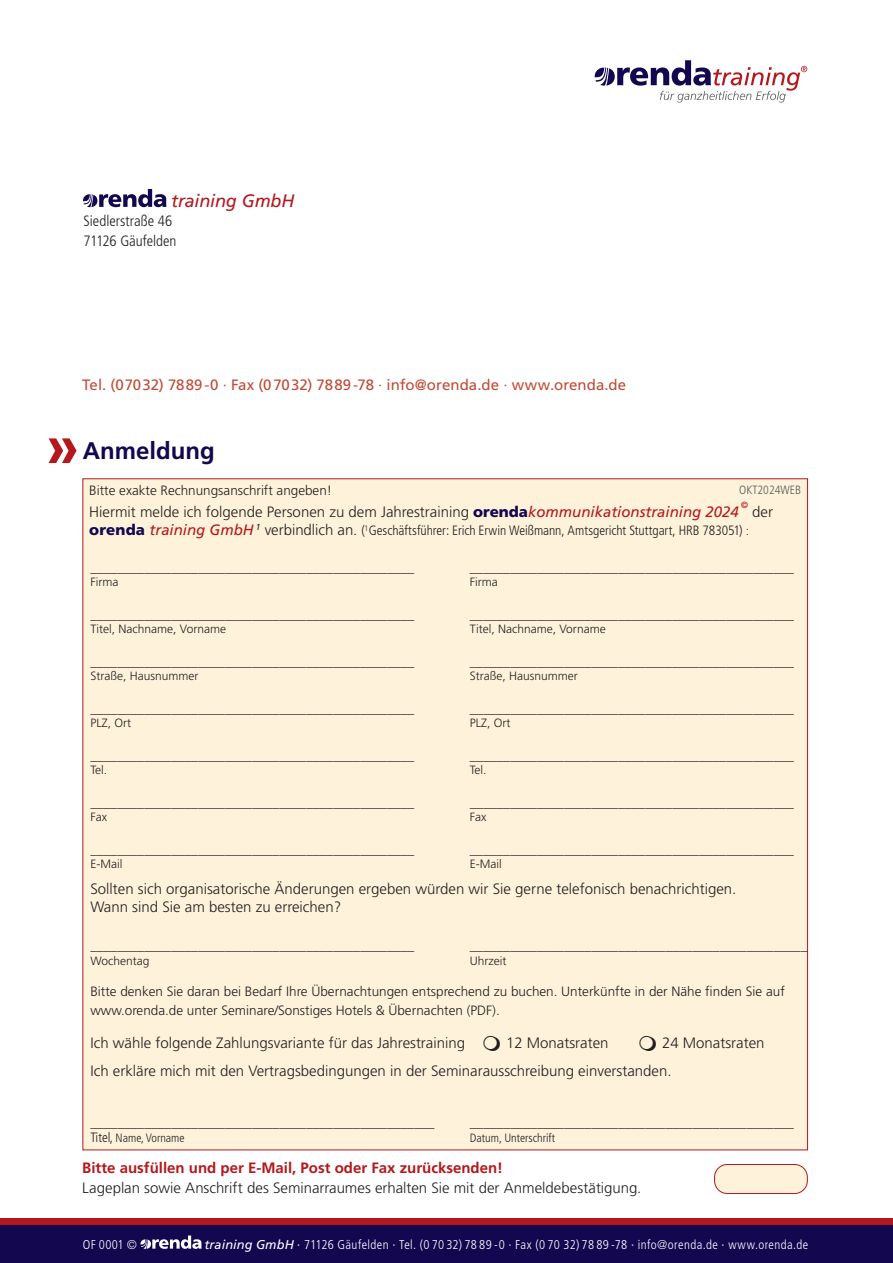
<style>
.page{position:relative;width:893px;height:1263px;background:#fff}
.page>*{position:absolute;margin:0;border:0;box-sizing:border-box;transform-origin:0 0}
.t1{font:700 60px "Frutiger LT Pro";color:#b4181d}
.t2{font:700 24px "Frutiger LT Pro";color:#130850}
.t3{font:italic 18px "Frutiger LT Pro";letter-spacing:-.01em;color:#b4181d}
.t4{font:300 15px/18px "Frutiger LT Pro";color:#231f20}
.t5{font:15px "Frutiger LT Pro";letter-spacing:.005em;color:#c14b36}
.t6{font:700 15px "Frutiger LT Pro";color:#b4181d}
.t7{font:300 condensed 15px/19.5px "Frutiger LT Pro";color:#231f20}
.t8{font:300 13.5px/19.5px "Frutiger LT Pro";color:#231f20}
.t9{font:300 condensed 13.5px "Frutiger LT Pro";letter-spacing:-.005em;color:#231f20}
.t10{font:300 condensed 12.75px "Frutiger LT Pro";letter-spacing:.03em;color:#fff}
.t11{font:300 12px "Frutiger LT Pro";color:#231f20}
.t12{font:300 condensed 12px "Frutiger LT Pro";color:#231f20}
.t13{font:300 condensed 12px "Frutiger LT Pro";color:#57585a}
.t14{font:italic 9px "Frutiger LT Pro";color:#b4181d}
.s1{font-weight:900;color:#130850}
.s2{font-weight:400;font-style:italic;color:#b4181d}
.s3{font-weight:900;font-stretch:normal;font-size:15px;color:#130850}
.s4{font-weight:400;font-style:italic;font-stretch:normal;font-size:15px;color:#b4181d}
.s5{font-stretch:normal;font-size:15px}
.s6{font-stretch:normal;font-size:12px}
.s7{font-size:13.5px}
.s8{font-weight:400;font-style:italic;font-stretch:normal}
</style>
<div class="page">
<svg style="left:595px;top:60px;width:212px;height:43px"></svg>
<div style="left:0;top:1224px;width:893px;height:39px;background:#130850"></div>
<div style="left:0;top:1218px;width:893px;height:7px;background:#b4181d"></div>
<svg style="left:140px;top:1235px;width:62px;height:14px"></svg>
<div style="left:82px;top:478px;width:726px;height:672px;background:#fef3da"></div>
<div style="left:714px;top:1164px;width:93px;height:29px;background:#fef3da;border-radius:13px"></div>
<div style="left:714px;top:1164px;width:94px;height:30px;border:1px solid #b4181d;border-radius:13px"></div>
<svg style="left:83px;top:189px;width:83px;height:18px"></svg>
<h3 class="t3" style="left:171px;top:190px;width:125px">training GmbH</h3>
<p class="t7" style="left:84px;top:212px;width:94px">Siedlerstraße 46<br>71126 Gäufelden</p>
<p class="t5" style="left:82px;top:376px;width:546px">Tel. (07032) 7889-0 · Fax (07032) 7889-78 · info@orenda.de · www.orenda.de</p>
<h1 class="t1" style="left:46px;top:410px;width:35px">»</h1>
<h2 class="t2" style="left:83px;top:437px;width:133px">Anmeldung</h2>
<p class="t8" style="left:89px;top:481px;width:244px">Bitte exakte Rechnungsanschrift angeben!</p>
<p class="t4" style="left:89px;top:503px;width:651px">Hiermit melde ich folgende Personen zu dem Jahrestraining <span class="s1">orenda</span><span class="s2">kommunikationstraining 2024</span></p>
<p class="t13" style="left:739px;top:483px;width:63px">OKT2024WEB</p>
<p class="t14" style="left:741px;top:500px;width:9px">©</p>
<p class="t4" style="left:752px;top:503px;width:22px">der</p>
<p class="t9" style="left:89px;top:523px;width:661px"><span class="s3">orenda</span> <span class="s4">training GmbH</span> <sup>1</sup> <span class="s5">verbindlich an.</span> (<sup>1</sup>Geschäftsführer: Erich Erwin Weißmann, Amtsgericht Stuttgart, HRB 783051) <span class="s6">:</span></p>
<p class="t8" style="left:90px;top:557px;width:326px">________________________________________________</p>
<p class="t11" style="left:90px;top:575px;width:29px">Firma</p>
<p class="t8" style="left:90px;top:604px;width:326px">________________________________________________</p>
<p class="t11" style="left:90px;top:622px;width:137px">Titel, Nachname, Vorname</p>
<p class="t8" style="left:90px;top:651px;width:326px">________________________________________________</p>
<p class="t11" style="left:90px;top:669px;width:110px">Straße, Hausnummer</p>
<p class="t8" style="left:90px;top:698px;width:326px">________________________________________________</p>
<p class="t11" style="left:90px;top:716px;width:42px">PLZ, Ort</p>
<p class="t8" style="left:90px;top:745px;width:326px">________________________________________________</p>
<p class="t11" style="left:90px;top:763px;width:18px">Tel.</p>
<p class="t8" style="left:90px;top:792px;width:326px">________________________________________________</p>
<p class="t11" style="left:90px;top:810px;width:18px">Fax</p>
<p class="t8" style="left:90px;top:839px;width:326px">________________________________________________</p>
<p class="t11" style="left:90px;top:857px;width:33px">E-Mail</p>
<p class="t8" style="left:470px;top:557px;width:325px">________________________________________________</p>
<p class="t11" style="left:470px;top:575px;width:29px">Firma</p>
<p class="t8" style="left:470px;top:604px;width:325px">________________________________________________</p>
<p class="t11" style="left:470px;top:622px;width:137px">Titel, Nachname, Vorname</p>
<p class="t8" style="left:470px;top:651px;width:325px">________________________________________________</p>
<p class="t11" style="left:470px;top:669px;width:110px">Straße, Hausnummer</p>
<p class="t8" style="left:470px;top:698px;width:325px">________________________________________________</p>
<p class="t11" style="left:470px;top:716px;width:42px">PLZ, Ort</p>
<p class="t8" style="left:470px;top:745px;width:325px">________________________________________________</p>
<p class="t11" style="left:470px;top:763px;width:18px">Tel.</p>
<p class="t8" style="left:470px;top:792px;width:325px">________________________________________________</p>
<p class="t11" style="left:470px;top:810px;width:18px">Fax</p>
<p class="t8" style="left:470px;top:839px;width:325px">________________________________________________</p>
<p class="t11" style="left:470px;top:857px;width:33px">E-Mail</p>
<p class="t4" style="left:90px;top:879px;width:647px">Sollten sich organisatorische Änderungen ergeben würden wir Sie gerne telefonisch benachrichtigen.<br>Wann sind Sie am besten zu erreichen?</p>
<p class="t8" style="left:90px;top:936px;width:325px">________________________________________________</p>
<p class="t8" style="left:470px;top:936px;width:339px">__________________________________________________</p>
<p class="t11" style="left:90px;top:954px;width:61px">Wochentag</p>
<p class="t11" style="left:470px;top:954px;width:38px">Uhrzeit</p>
<p class="t8" style="left:90px;top:981px;width:696px">Bitte denken Sie daran bei Bedarf Ihre Übernachtungen entsprechend zu buchen. Unterkünfte in der Nähe finden Sie auf www.orenda.de unter Seminare/Sonstiges Hotels &amp; Übernachten (PDF).</p>
<p class="t4" style="left:90px;top:1033px;width:376px">Ich wähle folgende Zahlungsvariante für das Jahrestraining</p>
<p class="t4" style="left:506px;top:1033px;width:104px">12 Monatsraten</p>
<p class="t4" style="left:90px;top:1028px;width:676px;line-height:28px;text-indent:572px">24 Monatsraten<br>Ich erkläre mich mit den Vertragsbedingungen in der Seminarausschreibung einverstanden.</p>
<p class="t9" style="left:90px;top:1115px;width:346px">___________________________________________________</p>
<p class="t9" style="left:470px;top:1115px;width:326px">________________________________________________</p>
<p class="t12" style="left:90px;top:1131px;width:96px"><span class="s7">Titel,</span> Name, Vorname</p>
<p class="t12" style="left:470px;top:1131px;width:87px">Datum, Unterschrift</p>
<p class="t6" style="left:82px;top:1159px;width:422px">Bitte ausfüllen und per E-Mail, Post oder Fax zurücksenden!</p>
<p class="t4" style="left:82px;top:1179px;width:561px">Lageplan sowie Anschrift des Seminarraumes erhalten Sie mit der Anmeldebestätigung.</p>
<p class="t10" style="left:83px;top:1237px;width:55px">OF 0001 ©</p>
<p class="t10" style="left:204px;top:1237px;width:605px"><span class="s8">training GmbH</span> · 71126 Gäufelden · Tel. (0 70 32) 78 89 -0 · Fax (0 70 32) 78 89 -78 · info@orenda.de · www.orenda.de</p>
</div>
